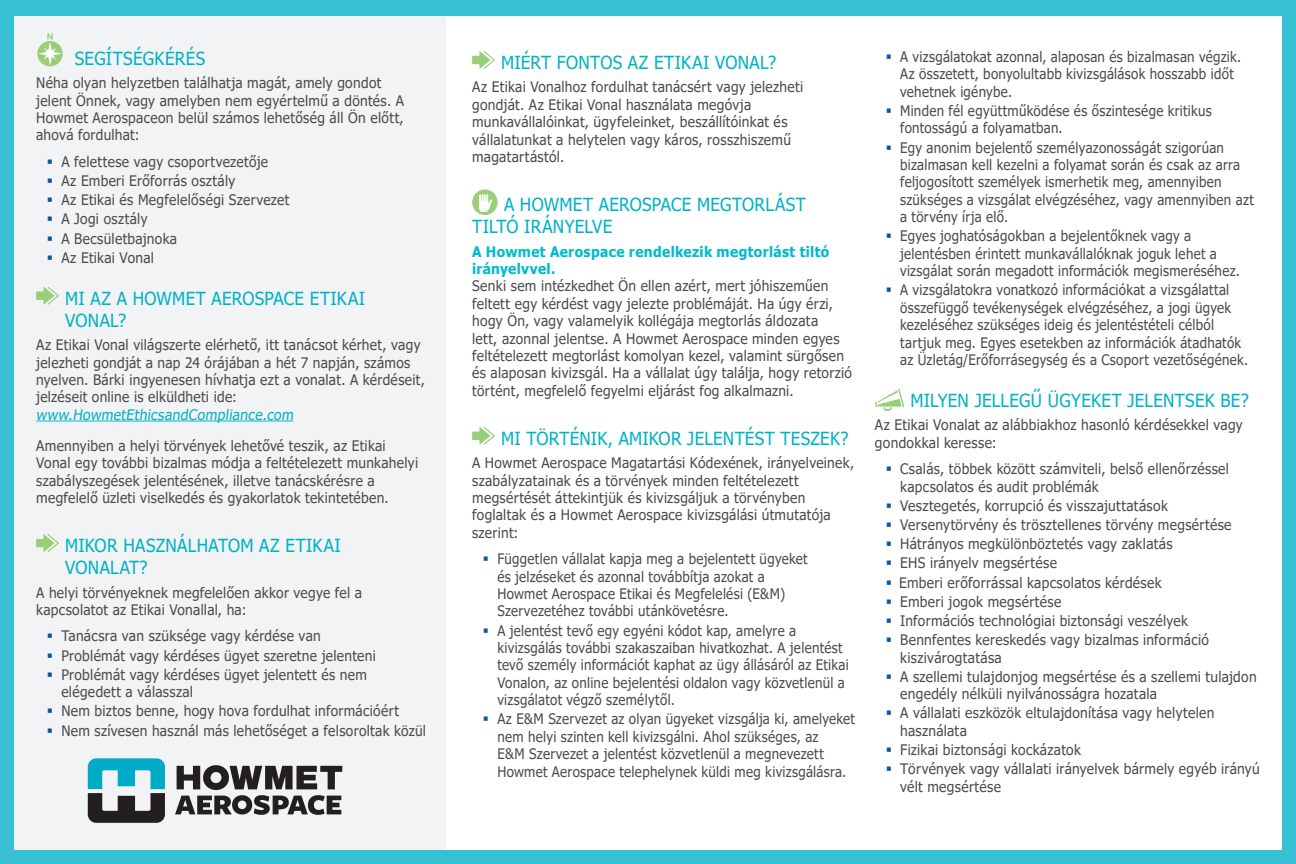
<style>
.page{position:relative;width:1296px;height:864px;background:#fff}
.page>*{position:absolute;margin:0;border:0;box-sizing:border-box;transform-origin:0 0}
.t1{font:18px/22px "Tahoma";letter-spacing:.02em;color:#00b2c6;scale:.95 1}
.t2{font:14.4px/17.4px "Tahoma";letter-spacing:.02em;color:#4b4c4d;scale:.95 1}
.t3{font:14.4px/17.4px "Tahoma";letter-spacing:.02em;color:#4b4c4d;scale:.92 1}
.t4{font:700 14.4px/17.4px "Tahoma";letter-spacing:.025em;color:#03bacd;scale:.95 1}
.t5{font:14.4px "Tahoma";color:#00b2c6}
</style>
<div class="page">
<div style="left:14px;top:15px;width:432px;height:835px;background:#f2f3f4"></div>
<div style="left:0;top:850px;width:1296px;height:14px;background:#38c1d2"></div>
<div style="left:1282px;top:0;width:14px;height:864px;background:#38c1d2"></div>
<div style="left:0;top:0;width:14px;height:864px;background:#38c1d2"></div>
<svg style="left:37px;top:33px;width:26px;height:34px"></svg>
<div style="left:0;top:0;width:1296px;height:15px;background:#38c1d2"></div>
<svg style="left:472px;top:51px;width:23px;height:18px"></svg>
<div style="left:472px;top:190px;width:26px;height:25px;background:#9ace78;border-radius:50%"></div>
<svg style="left:479px;top:194px;width:13px;height:18px"></svg>
<svg style="left:472px;top:427px;width:23px;height:18px"></svg>
<svg style="left:875px;top:388px;width:30px;height:23px"></svg>
<hr style="left:36px;top:421px;width:257px;height:1px;background:#03bacd">
<svg style="left:36px;top:287px;width:23px;height:18px"></svg>
<svg style="left:36px;top:534px;width:23px;height:18px"></svg>
<svg style="left:88px;top:758px;width:77px;height:65px"></svg>
<svg style="left:175px;top:765px;width:167px;height:50px"></svg>
<p class="t1" style="left:75px;top:48px;width:139px">SEGÍTSÉGKÉRÉS</p>
<p class="t2" style="left:36px;top:75px;width:389px">Néha olyan helyzetben találhatja magát, amely gondot jelent Önnek, vagy amelyben nem egyértelmű a döntés. A Howmet Aerospaceon belül számos lehetőség áll Ön előtt, ahová fordulhat:</p>
<p class="t2" style="left:61px;top:153px;width:242px;line-height:19.2px">A felettese vagy csoportvezetője<br>Az Emberi Erőforrás osztály<br>Az Etikai és Megfelelőségi Szervezet<br>A Jogi osztály<br>A Becsületbajnoka<br>Az Etikai Vonal</p>
<p class="t1" style="left:65px;top:288px;width:317px">MI AZ A HOWMET AEROSPACE ETIKAI<br>VONAL?</p>
<p class="t2" style="left:36px;top:337px;width:411px">Az Etikai Vonal világszerte elérhető, itt tanácsot kérhet, vagy jelezheti gondját a nap 24 órájában a hét 7 napján, számos nyelven. Bárki ingyenesen hívhatja ezt a vonalat. A kérdéseit, jelzéseit online is elküldheti ide:</p>
<p class="t5" style="left:36px;top:405px;width:262px">www.HowmetEthicsandCompliance.com</p>
<p class="t2" style="left:36px;top:438px;width:404px">Amennyiben a helyi törvények lehetővé teszik, az Etikai Vonal egy további bizalmas módja a feltételezett munkahelyi szabályszegések jelentésének, illetve tanácskérésre a megfelelő üzleti viselkedés és gyakorlatok tekintetében.</p>
<p class="t1" style="left:65px;top:536px;width:292px">MIKOR HASZNÁLHATOM AZ ETIKAI<br>VONALAT?</p>
<p class="t2" style="left:36px;top:584px;width:345px">A helyi törvényeknek megfelelően akkor vegye fel a kapcsolatot az Etikai Vonallal, ha:</p>
<p class="t2" style="left:61px;top:627px;width:333px;line-height:19.2px">Tanácsra van szüksége vagy kérdése van<br>Problémát vagy kérdéses ügyet szeretne jelenteni<br>Problémát vagy kérdéses ügyet jelentett és nem</p>
<p class="t2" style="left:61px;top:683px;width:385px;line-height:19.2px">elégedett a válasszal<br>Nem biztos benne, hogy hova fordulhat információért<br>Nem szívesen használ más lehetőséget a felsoroltak közül</p>
<p class="t1" style="left:501px;top:52px;width:291px">MIÉRT FONTOS AZ ETIKAI VONAL?</p>
<p class="t2" style="left:472px;top:79px;width:350px">Az Etikai Vonalhoz fordulhat tanácsért vagy jelezheti gondját. Az Etikai Vonal használata megóvja munkavállalóinkat, ügyfeleinket, beszállítóinkat és vállalatunkat a helytelen vagy káros, rosszhiszemű magatartástól.</p>
<p class="t1" style="left:472px;top:195px;width:353px;text-indent:32px">A HOWMET AEROSPACE MEGTORLÁST<br>TILTÓ IRÁNYELVE</p>
<p class="t4" style="left:472px;top:243px;width:378px">A Howmet Aerospace rendelkezik megtorlást tiltó irányelvvel.</p>
<p class="t2" style="left:472px;top:278px;width:401px">Senki sem intézkedhet Ön ellen azért, mert jóhiszeműen feltett egy kérdést vagy jelezte problémáját. Ha úgy érzi, hogy Ön, vagy valamelyik kollégája megtorlás áldozata<br>lett, azonnal jelentse. A Howmet Aerospace minden egyes feltételezett megtorlást komolyan kezel, valamint sürgősen és alaposan kivizsgál. Ha a vállalat úgy találja, hogy retorzió történt, megfelelő fegyelmi eljárást fog alkalmazni.</p>
<p class="t1" style="left:501px;top:428px;width:367px">MI TÖRTÉNIK, AMIKOR JELENTÉST TESZEK?</p>
<p class="t2" style="left:472px;top:455px;width:404px">A Howmet Aerospace Magatartási Kódexének, irányelveinek, szabályzatainak és a törvények minden feltételezett megsértését áttekintjük és kivizsgáljuk a törvényben foglaltak és a Howmet Aerospace kivizsgálási útmutatója szerint:</p>
<p class="t3" style="left:497px;top:551px;width:339px">Független vállalat kapja meg a bejelentett ügyeket és jelzéseket és azonnal továbbítja azokat a Howmet Aerospace Etikai és Megfelelési (E&amp;M)<br>Szervezetéhez további utánkövetésre.</p>
<p class="t3" style="left:497px;top:623px;width:383px">A jelentést tevő egy egyéni kódot kap, amelyre a kivizsgálás további szakaszaiban hivatkozhat. A jelentést tevő személy információt kaphat az ügy állásáról az Etikai Vonalon, az online bejelentési oldalon vagy közvetlenül a vizsgálatot végző személytől.</p>
<p class="t3" style="left:497px;top:711px;width:390px">Az E&amp;M Szervezet az olyan ügyeket vizsgálja ki, amelyeket nem helyi szinten kell kivizsgálni. Ahol szükséges, az<br>E&amp;M Szervezet a jelentést közvetlenül a megnevezett Howmet Aerospace telephelynek küldi meg kivizsgálásra.</p>
<p class="t3" style="left:900px;top:49px;width:372px">A vizsgálatokat azonnal, alaposan és bizalmasan végzik.<br>Az összetett, bonyolultabb kivizsgálások hosszabb időt vehetnek igénybe.</p>
<p class="t3" style="left:900px;top:103px;width:340px">Minden fél együttműködése és őszintesége kritikus fontosságú a folyamatban.</p>
<p class="t3" style="left:900px;top:140px;width:386px">Egy anonim bejelentő személyazonosságát szigorúan bizalmasan kell kezelni a folyamat során és csak az arra feljogosított személyek ismerhetik meg, amennyiben szükséges a vizsgálat elvégzéséhez, vagy amennyiben azt a törvény írja elő.</p>
<p class="t3" style="left:900px;top:228px;width:371px">Egyes joghatóságokban a bejelentőknek vagy a jelentésben érintett munkavállalóknak joguk lehet a vizsgálat során megadott információk megismeréséhez.</p>
<p class="t3" style="left:900px;top:282px;width:380px">A vizsgálatokra vonatkozó információkat a vizsgálattal összefüggő tevékenységek elvégzéséhez, a jogi ügyek kezeléséhez szükséges ideig és jelentéstételi célból tartjuk meg. Egyes esetekben az információk átadhatók az Üzletág/Erőforrásegység és a Csoport vezetőségének.</p>
<p class="t1" style="left:911px;top:390px;width:358px">MILYEN JELLEGŰ ÜGYEKET JELENTSEK BE?</p>
<p class="t2" style="left:875px;top:417px;width:389px">Az Etikai Vonalat az alábbiakhoz hasonló kérdésekkel vagy gondokkal keresse:</p>
<p class="t2" style="left:900px;top:461px;width:348px">Csalás, többek között számviteli, belső ellenőrzéssel kapcsolatos és audit problémák</p>
<p class="t2" style="left:899px;top:497px;width:351px;line-height:19.2px">Vesztegetés, korrupció és visszajuttatások Versenytörvény és trösztellenes törvény megsértése Hátrányos megkülönböztetés vagy zaklatás<br>EHS irányelv megsértése<br>Emberi erőforrással kapcsolatos kérdések<br>Emberi jogok megsértése<br>Információs technológiai biztonsági veszélyek Bennfentes kereskedés vagy bizalmas információ</p>
<p class="t2" style="left:900px;top:649px;width:377px;line-height:19.2px">kiszivárogtatása<br>A szellemi tulajdonjog megsértése és a szellemi tulajdon</p>
<p class="t2" style="left:900px;top:685px;width:332px;line-height:19.2px">engedély nélküli nyilvánosságra hozatala<br>A vállalati eszközök eltulajdonítása vagy helytelen</p>
<p class="t2" style="left:900px;top:722px;width:380px;line-height:19.2px">használata<br>Fizikai biztonsági kockázatok<br>Törvények vagy vállalati irányelvek bármely egyéb irányú</p>
<p class="t2" style="left:900px;top:778px;width:108px">vélt megsértése</p>
</div>
